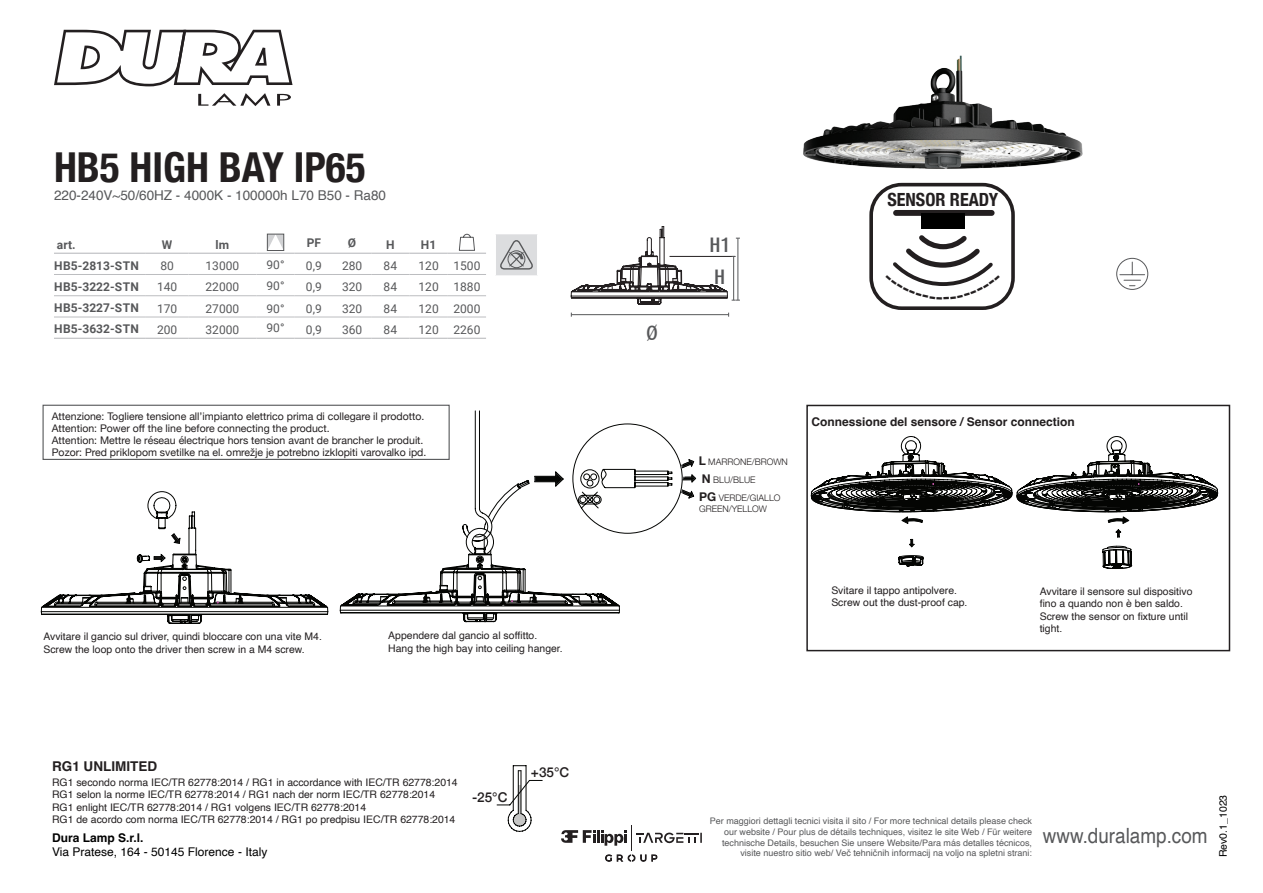
<style>
.page{position:relative;width:1263px;height:893px;background:#fff}
.page>*{position:absolute;margin:0;border:0;box-sizing:border-box;transform-origin:0 0}
.t1{font:700 condensed 41.25px "Helvetica Neue";color:#231f20}
.t2{font:21px "Helvetica";color:#57585a;scale:.9 1}
.t3{font:500 21px "Dax Condensed";color:#57585a}
.t4{font:700 condensed 18.15px "Helvetica Neue";color:#231f20}
.t5{font:13.5px "Helvetica";color:#57585a}
.t6{font:700 13.5px "Helvetica";color:#231f20}
.t7{font:500 13.5px "Helvetica Neue";color:#231f20}
.t8{font:12px "Roboto";color:#57585a}
.t9{font:700 12px "Roboto";letter-spacing:.02em;color:#57585a}
.t10{font:700 12px "Helvetica";color:#231f20}
.t11{font:12px "Helvetica";color:#000}
.t12{font:700 12px "Helvetica";color:#000}
.t13{font:10.5px/12px "Helvetica Neue";color:#231f20}
.t14{font:10.5px "Helvetica";color:#000}
.t15{font:10.35px/12.5px "Helvetica";color:#231f20}
.t16{font:9px/10.8px "Helvetica";color:#57585a;text-align:right}
.t17{font:300 9px/10.8px "Helvetica Neue";color:#231f20}
.s1{font-weight:700;font-size:12px}
</style>
<div class="page">
<div style="left:43px;top:405px;width:407px;height:55px;border:1px solid #57585a"></div>
<svg style="left:496px;top:765px;width:47px;height:67px"></svg>
<svg style="left:561px;top:825px;width:141px;height:37px"></svg>
<img style="left:803px;top:55px;width:280px;height:114px">
<div style="left:806px;top:405px;width:424px;height:246px;border:2px solid #231f20"></div>
<div style="left:893px;top:210px;width:101px;height:6px;background:#231f20;border-radius:3px"></div>
<div style="left:921px;top:213px;width:43px;height:16px;background:#000"></div>
<div style="left:869px;top:183px;width:146px;height:127px;border:4px solid #231f20;border-radius:31px"></div>
<svg style="left:277px;top:94px;width:14px;height:12px"></svg>
<svg style="left:198px;top:93px;width:72px;height:13px"></svg>
<svg style="left:54px;top:30px;width:238px;height:56px"></svg>
<div style="left:495px;top:234px;width:43px;height:42px;background:#dcdddf"></div>
<hr style="left:494px;top:234px;width:2px;height:41px;background:#fff">
<hr style="left:537px;top:234px;width:1px;height:41px;background:#fff">
<hr style="left:494px;top:275px;width:44px;height:2px;background:#fff">
<svg style="left:500px;top:240px;width:33px;height:30px"></svg>
<hr style="left:54px;top:295px;width:92px;height:1px;background:#bcbdc0">
<hr style="left:146px;top:295px;width:42px;height:1px;background:#bcbdc0">
<hr style="left:188px;top:295px;width:68px;height:1px;background:#bcbdc0">
<hr style="left:256px;top:295px;width:39px;height:1px;background:#bcbdc0">
<hr style="left:295px;top:295px;width:38px;height:1px;background:#bcbdc0">
<hr style="left:333px;top:295px;width:38px;height:1px;background:#bcbdc0">
<hr style="left:371px;top:317px;width:38px;height:1px;background:#bcbdc0">
<hr style="left:409px;top:317px;width:39px;height:1px;background:#bcbdc0">
<hr style="left:448px;top:317px;width:38px;height:1px;background:#bcbdc0">
<hr style="left:54px;top:274px;width:92px;height:1px;background:#bcbdc0">
<hr style="left:146px;top:274px;width:42px;height:1px;background:#bcbdc0">
<hr style="left:188px;top:274px;width:68px;height:1px;background:#bcbdc0">
<hr style="left:256px;top:274px;width:39px;height:1px;background:#bcbdc0">
<hr style="left:295px;top:274px;width:38px;height:1px;background:#bcbdc0">
<hr style="left:333px;top:274px;width:38px;height:1px;background:#bcbdc0">
<hr style="left:371px;top:274px;width:38px;height:1px;background:#bcbdc0">
<hr style="left:409px;top:274px;width:39px;height:1px;background:#bcbdc0">
<hr style="left:448px;top:274px;width:38px;height:1px;background:#bcbdc0">
<hr style="left:371px;top:295px;width:38px;height:1px;background:#bcbdc0">
<hr style="left:409px;top:295px;width:39px;height:1px;background:#bcbdc0">
<hr style="left:448px;top:295px;width:38px;height:1px;background:#bcbdc0">
<hr style="left:54px;top:253px;width:92px;height:1px;background:#bcbdc0">
<hr style="left:146px;top:253px;width:42px;height:1px;background:#bcbdc0">
<hr style="left:188px;top:253px;width:68px;height:1px;background:#bcbdc0">
<hr style="left:256px;top:253px;width:39px;height:1px;background:#bcbdc0">
<hr style="left:295px;top:253px;width:38px;height:1px;background:#bcbdc0">
<hr style="left:333px;top:253px;width:38px;height:1px;background:#bcbdc0">
<hr style="left:371px;top:253px;width:38px;height:1px;background:#bcbdc0">
<hr style="left:409px;top:253px;width:39px;height:1px;background:#bcbdc0">
<hr style="left:448px;top:253px;width:38px;height:1px;background:#bcbdc0">
<hr style="left:54px;top:317px;width:92px;height:1px;background:#bcbdc0">
<hr style="left:146px;top:317px;width:42px;height:1px;background:#bcbdc0">
<hr style="left:188px;top:317px;width:68px;height:1px;background:#bcbdc0">
<hr style="left:256px;top:317px;width:39px;height:1px;background:#bcbdc0">
<hr style="left:295px;top:317px;width:38px;height:1px;background:#bcbdc0">
<hr style="left:333px;top:317px;width:38px;height:1px;background:#bcbdc0">
<hr style="left:54px;top:338px;width:92px;height:1px;background:#bcbdc0">
<hr style="left:146px;top:338px;width:42px;height:1px;background:#bcbdc0">
<hr style="left:188px;top:338px;width:68px;height:1px;background:#bcbdc0">
<hr style="left:256px;top:338px;width:39px;height:1px;background:#bcbdc0">
<hr style="left:295px;top:338px;width:38px;height:1px;background:#bcbdc0">
<hr style="left:333px;top:338px;width:38px;height:1px;background:#bcbdc0">
<hr style="left:371px;top:338px;width:38px;height:1px;background:#bcbdc0">
<hr style="left:409px;top:338px;width:39px;height:1px;background:#bcbdc0">
<hr style="left:448px;top:338px;width:38px;height:1px;background:#bcbdc0">
<svg style="left:267px;top:234px;width:17px;height:17px"></svg>
<svg style="left:459px;top:234px;width:16px;height:17px"></svg>
<hr style="left:571px;top:314px;width:158px;height:1px;background:#57585a">
<svg style="left:570px;top:226px;width:170px;height:79px"></svg>
<div style="left:1116px;top:258px;width:32px;height:32px;border:1px solid #57585a;border-radius:50%"></div>
<svg style="left:1120px;top:262px;width:24px;height:24px"></svg>
<svg style="left:41px;top:491px;width:287px;height:133px"></svg>
<svg style="left:340px;top:410px;width:356px;height:213px"></svg>
<svg style="left:811px;top:404px;width:407px;height:165px"></svg>
<svg style="left:893px;top:235px;width:100px;height:51px"></svg>
<h1 class="t1" style="left:54px;top:133px;width:313px">HB5 HIGH BAY IP65</h1>
<h3 class="t5" style="left:54px;top:185px;width:334px">220-240V~50/60HZ - 4000K - 100000h L70 B50 - Ra80</h3>
<p class="t9" style="left:57px;top:236px;width:20px">art.</p>
<p class="t9" style="left:162px;top:236px;width:12px">W</p>
<p class="t9" style="left:216px;top:236px;width:15px">lm</p>
<p class="t9" style="left:307px;top:234px;width:16px">PF</p>
<p class="t9" style="left:348px;top:234px;width:10px">Ø</p>
<p class="t9" style="left:386px;top:236px;width:10px">H</p>
<p class="t9" style="left:421px;top:236px;width:17px">H1</p>
<p class="t9" style="left:54px;top:257px;width:86px">HB5-2813-STN</p>
<p class="t8" style="left:160px;top:258px;width:15px">80</p>
<p class="t8" style="left:206px;top:258px;width:35px">13000</p>
<p class="t8" style="left:267px;top:256px;width:19px">90°</p>
<p class="t8" style="left:306px;top:258px;width:17px">0,9</p>
<p class="t8" style="left:342px;top:258px;width:22px">280</p>
<p class="t8" style="left:384px;top:258px;width:15px">84</p>
<p class="t8" style="left:418px;top:258px;width:63px">120 1500</p>
<p class="t9" style="left:54px;top:278px;width:86px">HB5-3222-STN</p>
<p class="t8" style="left:157px;top:279px;width:22px">140</p>
<p class="t8" style="left:206px;top:279px;width:35px">22000</p>
<p class="t8" style="left:267px;top:277px;width:19px">90°</p>
<p class="t8" style="left:306px;top:279px;width:17px">0,9</p>
<p class="t8" style="left:342px;top:279px;width:22px">320</p>
<p class="t8" style="left:384px;top:279px;width:15px">84</p>
<p class="t8" style="left:418px;top:279px;width:63px">120 1880</p>
<p class="t9" style="left:54px;top:299px;width:86px">HB5-3227-STN</p>
<p class="t8" style="left:157px;top:300px;width:22px">170</p>
<p class="t8" style="left:206px;top:300px;width:35px">27000</p>
<p class="t8" style="left:267px;top:300px;width:19px">90°</p>
<p class="t8" style="left:306px;top:300px;width:17px">0,9</p>
<p class="t8" style="left:342px;top:300px;width:22px">320</p>
<p class="t8" style="left:384px;top:300px;width:15px">84</p>
<p class="t8" style="left:418px;top:300px;width:63px">120 2000</p>
<p class="t9" style="left:54px;top:320px;width:86px">HB5-3632-STN</p>
<p class="t8" style="left:157px;top:321px;width:22px">200</p>
<p class="t8" style="left:206px;top:321px;width:35px">32000</p>
<p class="t8" style="left:267px;top:319px;width:19px">90°</p>
<p class="t8" style="left:306px;top:321px;width:17px">0,9</p>
<p class="t8" style="left:342px;top:321px;width:22px">360</p>
<p class="t8" style="left:384px;top:321px;width:15px">84</p>
<p class="t8" style="left:418px;top:321px;width:63px">120 2260</p>
<h2 class="t3" style="left:646px;top:322px;width:13px">Ø</h2>
<p class="t13" style="left:52px;top:411px;width:376px">Attenzione: Togliere tensione all’impianto elettrico prima di collegare il prodotto.<br>Attention: Power off the line before connecting the product.<br>Attention: Mettre le réseau électrique hors tension avant de brancher le produit.<br>Pozor: Pred priklopom svetilke na el. omrežje je potrebno izklopiti varovalko ipd.</p>
<p class="t15" style="left:43px;top:631px;width:280px">Avvitare il gancio sul driver, quindi bloccare con una vite M4.<br>Screw the loop onto the driver then screw in a M4 screw.</p>
<p class="t15" style="left:388px;top:630px;width:176px">Appendere dal gancio al soffitto.<br>Hang the high bay into ceiling hanger.</p>
<h2 class="t3" style="left:710px;top:233px;width:22px">H1</h2>
<h2 class="t3" style="left:714px;top:265px;width:13px">H</h2>
<h3 class="t4" style="left:887px;top:185px;width:112px">SENSOR READY</h3>
<p class="t17" style="left:699px;top:455px;width:91px"><span class="s1">L</span> MARRONE/BROWN</p>
<p class="t17" style="left:699px;top:491px;width:83px"><span class="s1">PG</span> VERDE/GIALLO<br>GREEN/YELLOW</p>
<p class="t17" style="left:702px;top:473px;width:55px"><span class="s1">N</span> BLU/BLUE</p>
<p class="t10" style="left:811px;top:414px;width:265px">Connessione del sensore / Sensor connection</p>
<p class="t15" style="left:831px;top:584px;width:138px">Svitare il tappo antipolvere.<br>Screw out the dust-proof cap.</p>
<p class="t15" style="left:1040px;top:585px;width:154px">Avvitare il sensore sul dispositivo fino a quando non è ben saldo.<br>Screw the sensor on fixture until tight.</p>
<h3 class="t6" style="left:52px;top:758px;width:107px">RG1 UNLIMITED</h3>
<p class="t15" style="left:52px;top:776px;width:407px">RG1 secondo norma IEC/TR 62778:2014 / RG1 in accordance with IEC/TR 62778:2014<br>RG1 selon la norme IEC/TR 62778:2014 / RG1 nach der norm IEC/TR 62778:2014<br>RG1 enlight IEC/TR 62778:2014 / RG1 volgens IEC/TR 62778:2014<br>RG1 de acordo com norma IEC/TR 62778:2014 / RG1 po predpisu IEC/TR 62778:2014</p>
<p class="t12" style="left:52px;top:830px;width:93px">Dura Lamp S.r.l.</p>
<p class="t11" style="left:52px;top:843px;width:217px">Via Pratese, 164 - 50145 Florence - Italy</p>
<h3 class="t7" style="left:472px;top:787px;width:37px">-25°C</h3>
<h3 class="t7" style="left:531px;top:761px;width:40px">+35°C</h3>
<p class="t16" style="left:710px;top:816px;width:324px">Per maggiori dettagli tecnici visita il sito / For more technical details please check our website / Pour plus de détails techniques, visitez le site Web / Für weitere technische Details, besuchen Sie unsere Website/Para más detalles técnicos, visite nuestro sitio web/ Več tehničnih informacij na voljo na spletni strani:</p>
<h2 class="t2" style="left:1043px;top:819px;width:185px">www.duralamp.com</h2>
<p class="t14" style="left:1215px;top:857px;width:64px;rotate:-90deg">Rev0.1_1023</p>
</div>
